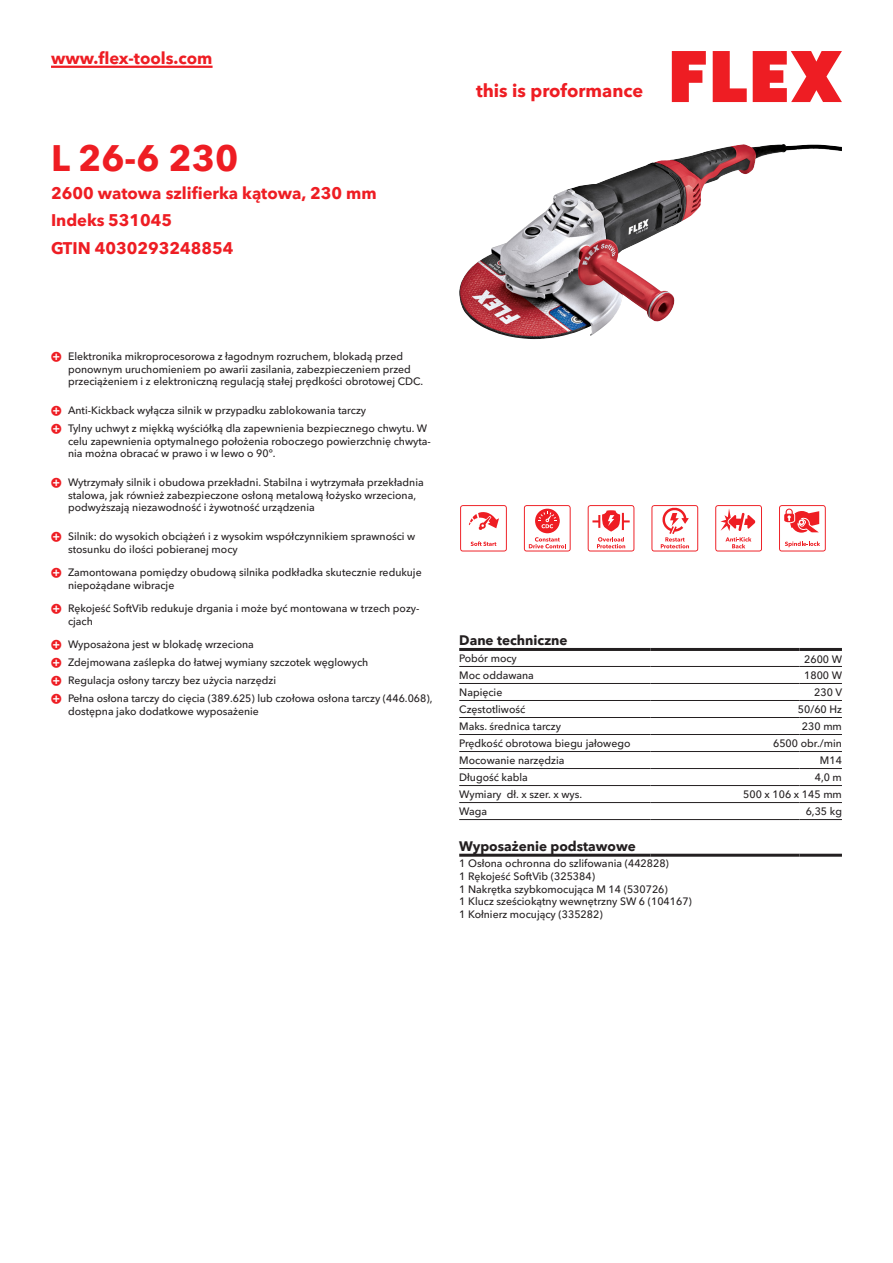
<style>
.page{position:relative;width:893px;height:1263px;background:#fff}
.page>*{position:absolute;margin:0;border:0;box-sizing:border-box;transform-origin:0 0}
.CB_AF_Product-name{font:700 36px "Avenir Next W1 G";color:#ee1d23}
.t1{font:700 18px "Avenir Next W1 G";color:#ee1d23}
.CB_AF_Product-short{font:700 16.5px "Avenir Next W1 G";color:#ee1d23}
.CB_AF_Order-number{font:700 16.5px "Avenir Next W1 G";color:#ee1d23}
.CB_AF_Table-headline{font:700 13.5px "Avenir Next W1 G";color:#231f20}
.CB_AF_Table-specific{font:500 10.5px/12.6px "Avenir Next W1 G";color:#231f20}
</style>
<div class="page">
<svg style="left:672px;top:51px;width:34px;height:51px"></svg>
<svg style="left:713px;top:51px;width:34px;height:51px"></svg>
<svg style="left:753px;top:51px;width:89px;height:51px"></svg>
<hr style="left:51px;top:66px;width:162px;height:2px;background:#ee1d23">
<img style="left:459px;top:144px;width:325px;height:195px">
<hr style="left:459px;top:666px;width:192px;height:1px;background:#231f20">
<hr style="left:651px;top:666px;width:148px;height:1px;background:#231f20">
<hr style="left:799px;top:666px;width:43px;height:1px;background:#231f20">
<hr style="left:459px;top:683px;width:192px;height:1px;background:#231f20">
<hr style="left:651px;top:683px;width:148px;height:1px;background:#231f20">
<hr style="left:799px;top:683px;width:43px;height:1px;background:#231f20">
<hr style="left:459px;top:700px;width:192px;height:1px;background:#231f20">
<hr style="left:651px;top:700px;width:148px;height:1px;background:#231f20">
<hr style="left:799px;top:700px;width:43px;height:1px;background:#231f20">
<hr style="left:459px;top:717px;width:192px;height:1px;background:#231f20">
<hr style="left:651px;top:717px;width:148px;height:1px;background:#231f20">
<hr style="left:799px;top:717px;width:43px;height:1px;background:#231f20">
<hr style="left:459px;top:734px;width:192px;height:1px;background:#231f20">
<hr style="left:651px;top:734px;width:148px;height:1px;background:#231f20">
<hr style="left:799px;top:734px;width:43px;height:1px;background:#231f20">
<hr style="left:459px;top:751px;width:192px;height:1px;background:#231f20">
<hr style="left:651px;top:751px;width:148px;height:1px;background:#231f20">
<hr style="left:799px;top:751px;width:43px;height:1px;background:#231f20">
<hr style="left:459px;top:768px;width:192px;height:1px;background:#231f20">
<hr style="left:651px;top:768px;width:148px;height:1px;background:#231f20">
<hr style="left:799px;top:768px;width:43px;height:1px;background:#231f20">
<hr style="left:459px;top:785px;width:192px;height:1px;background:#231f20">
<hr style="left:651px;top:785px;width:148px;height:1px;background:#231f20">
<hr style="left:799px;top:785px;width:43px;height:1px;background:#231f20">
<hr style="left:459px;top:802px;width:192px;height:1px;background:#231f20">
<hr style="left:651px;top:802px;width:148px;height:1px;background:#231f20">
<hr style="left:799px;top:802px;width:43px;height:1px;background:#231f20">
<hr style="left:459px;top:819px;width:192px;height:1px;background:#231f20">
<hr style="left:651px;top:819px;width:148px;height:1px;background:#231f20">
<hr style="left:799px;top:819px;width:43px;height:1px;background:#231f20">
<hr style="left:459px;top:648px;width:192px;height:3px;background:#231f20">
<hr style="left:651px;top:648px;width:148px;height:3px;background:#231f20">
<hr style="left:799px;top:648px;width:43px;height:3px;background:#231f20">
<hr style="left:459px;top:854px;width:192px;height:3px;background:#231f20">
<hr style="left:651px;top:854px;width:148px;height:3px;background:#231f20">
<hr style="left:799px;top:854px;width:43px;height:3px;background:#231f20">
<svg style="left:460px;top:505px;width:47px;height:46px"></svg>
<svg style="left:524px;top:505px;width:47px;height:46px"></svg>
<svg style="left:588px;top:505px;width:46px;height:46px"></svg>
<svg style="left:651px;top:505px;width:47px;height:46px"></svg>
<svg style="left:715px;top:505px;width:47px;height:46px"></svg>
<svg style="left:779px;top:505px;width:47px;height:46px"></svg>
<h3 class="CB_AF_Product-short" style="left:51px;top:45px;width:163px">www.flex-tools.com</h3>
<p class="CB_AF_Product-name" style="left:51px;top:130px;width:189px">L 26-6 230</p>
<p class="CB_AF_Product-short" style="left:51px;top:180px;width:327px">2600 watowa szlifierka kątowa, 230 mm</p>
<p class="CB_AF_Order-number" style="left:51px;top:207px;width:123px">Indeks 531045</p>
<p class="CB_AF_Order-number" style="left:51px;top:235px;width:184px">GTIN 4030293248854</p>
<h2 class="t1" style="left:476px;top:77px;width:169px">this is proformance</h2>
<p class="CB_AF_Table-specific" style="left:68px;top:349px;width:357px">Elektronika mikroprocesorowa z łagodnym rozruchem, blokadą przed ponownym uruchomieniem po awarii zasilania, zabezpieczeniem przed przeciążeniem i z elektroniczną regulacją stałej prędkości obrotowej CDC.</p>
<p class="CB_AF_Table-specific" style="left:68px;top:403px;width:300px">Anti-Kickback wyłącza silnik w przypadku zablokowania tarczy</p>
<p class="CB_AF_Table-specific" style="left:68px;top:421px;width:364px">Tylny uchwyt z miękką wyściółką dla zapewnienia bezpiecznego chwytu. W celu zapewnienia optymalnego położenia roboczego powierzchnię chwyta&shy;nia można obracać w prawo i w lewo o 90°.</p>
<p class="CB_AF_Table-specific" style="left:68px;top:475px;width:357px">Wytrzymały silnik i obudowa przekładni. Stabilna i wytrzymała przekładnia stalowa, jak również zabezpieczone osłoną metalową łożysko wrzeciona, podwyższają niezawodność i żywotność urządzenia</p>
<p class="CB_AF_Table-specific" style="left:68px;top:529px;width:349px">Silnik: do wysokich obciążeń i z wysokim współczynnikiem sprawności w stosunku do ilości pobieranej mocy</p>
<p class="CB_AF_Table-specific" style="left:68px;top:565px;width:355px">Zamontowana pomiędzy obudową silnika podkładka skutecznie redukuje niepożądane wibracje</p>
<p class="CB_AF_Table-specific" style="left:68px;top:601px;width:353px">Rękojeść SoftVib redukuje drgania i może być montowana w trzech pozy&shy;cjach</p>
<p class="CB_AF_Table-specific" style="left:68px;top:637px;width:187px">Wyposażona jest w blokadę wrzeciona</p>
<p class="CB_AF_Table-specific" style="left:68px;top:655px;width:302px">Zdejmowana zaślepka do łatwej wymiany szczotek węglowych</p>
<p class="CB_AF_Table-specific" style="left:68px;top:673px;width:210px">Regulacja osłony tarczy bez użycia narzędzi</p>
<p class="CB_AF_Table-specific" style="left:68px;top:691px;width:366px">Pełna osłona tarczy do cięcia (389.625) lub czołowa osłona tarczy (446.068), dostępna jako dodatkowe wyposażenie</p>
<p class="CB_AF_Table-headline" style="left:459px;top:630px;width:110px">Dane techniczne</p>
<p class="CB_AF_Table-specific" style="left:459px;top:651px;width:59px">Pobór mocy</p>
<p class="CB_AF_Table-specific" style="left:804px;top:652px;width:39px">2600 W</p>
<p class="CB_AF_Table-specific" style="left:459px;top:668px;width:76px">Moc oddawana</p>
<p class="CB_AF_Table-specific" style="left:804px;top:668px;width:39px">1800 W</p>
<p class="CB_AF_Table-specific" style="left:459px;top:685px;width:45px">Napięcie</p>
<p class="CB_AF_Table-specific" style="left:814px;top:685px;width:29px">230 V</p>
<p class="CB_AF_Table-specific" style="left:459px;top:702px;width:68px">Częstotliwość</p>
<p class="CB_AF_Table-specific" style="left:798px;top:702px;width:46px">50/60 Hz</p>
<p class="CB_AF_Table-specific" style="left:459px;top:719px;width:103px">Maks. średnica tarczy</p>
<p class="CB_AF_Table-specific" style="left:802px;top:719px;width:41px">230 mm</p>
<p class="CB_AF_Table-specific" style="left:459px;top:736px;width:173px">Prędkość obrotowa biegu jałowego</p>
<p class="CB_AF_Table-specific" style="left:773px;top:736px;width:70px">6500 obr./min</p>
<p class="CB_AF_Table-specific" style="left:459px;top:753px;width:107px">Mocowanie narzędzia</p>
<p class="CB_AF_Table-specific" style="left:820px;top:753px;width:23px">M14</p>
<p class="CB_AF_Table-specific" style="left:459px;top:770px;width:70px">Długość kabla</p>
<p class="CB_AF_Table-specific" style="left:815px;top:770px;width:29px">4,0 m</p>
<p class="CB_AF_Table-specific" style="left:459px;top:787px;width:124px">Wymiary dł. x szer. x wys.</p>
<p class="CB_AF_Table-specific" style="left:743px;top:787px;width:100px">500 x 106 x 145 mm</p>
<p class="CB_AF_Table-specific" style="left:459px;top:804px;width:30px">Waga</p>
<p class="CB_AF_Table-specific" style="left:806px;top:804px;width:38px">6,35 kg</p>
<p class="CB_AF_Table-headline" style="left:459px;top:835px;width:178px">Wyposażenie podstawowe</p>
<p class="CB_AF_Table-specific" style="left:459px;top:856px;width:234px">1 Osłona ochronna do szlifowania (442828)<br>1 Rękojeść SoftVib (325384)<br>1 Nakrętka szybkomocująca M 14 (530726)<br>1 Klucz sześciokątny wewnętrzny SW 6 (104167)<br>1 Kołnierz mocujący (335282)</p>
</div>
